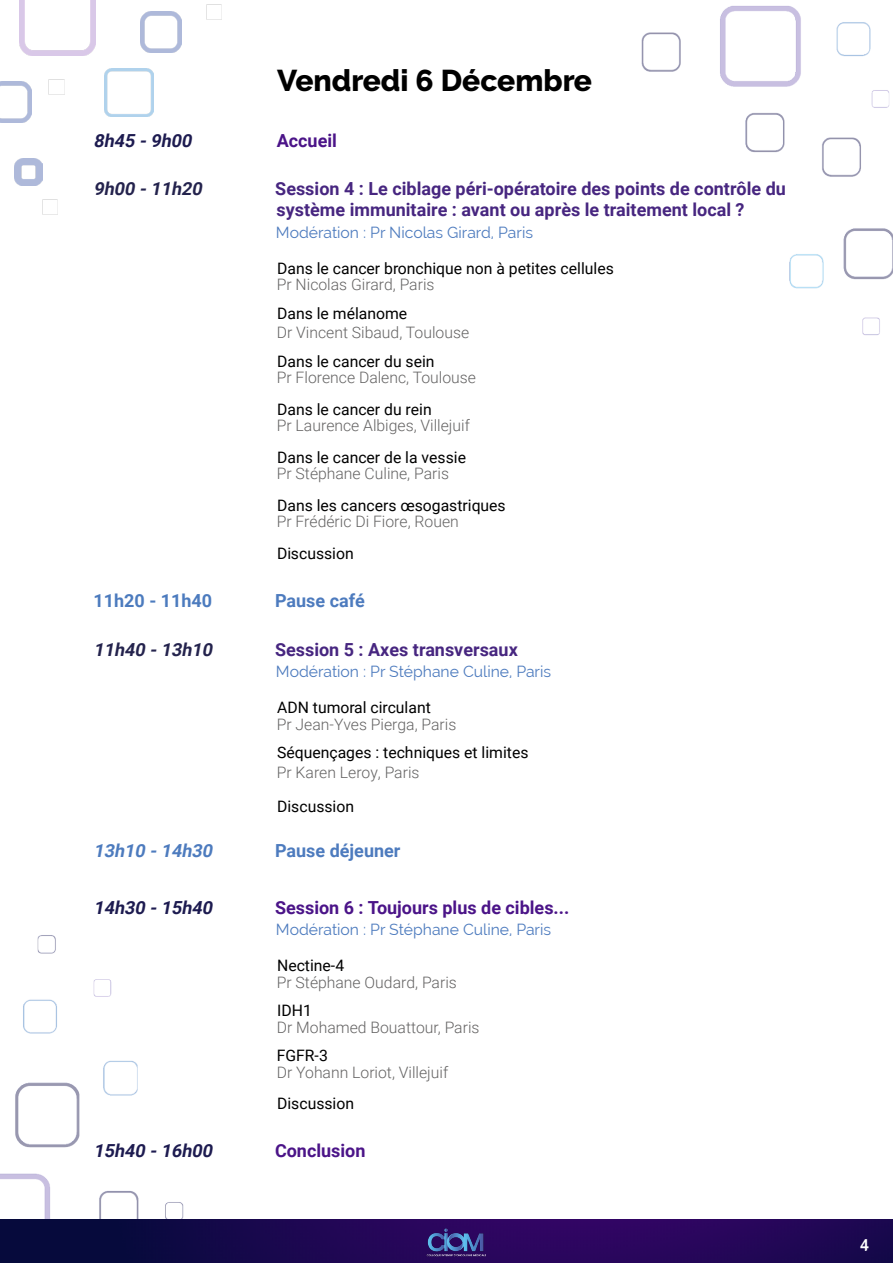
<style>
.page{position:relative;width:893px;height:1263px;background:#fff}
.page>*{position:absolute;margin:0;border:0;box-sizing:border-box;transform-origin:0 0}
.t1{font:800 30px "Raleway";color:#000}
.t2{font:700 18px/21.6px "Roboto";color:#472680}
.t3{font:700 18px "Roboto";color:#4b1488}
.t4{font:italic 700 18px "Roboto";color:#1d1b50}
.t5{font:700 18px "Roboto";color:#4d7bbe}
.t6{font:italic 700 18px "Roboto";color:#24234d}
.t7{font:700 18px "Roboto";color:#4c7bbe}
.t8{font:italic 700 18px "Roboto";color:#4d7bbe}
.t9{font:700 16.5px "Almarai";color:#fff}
.t10{font:300 15.75px "Roboto";color:#646363}
.t11{font:15.75px "Roboto";color:#000}
.t12{font:15.75px "Raleway";color:#4d7bbe}
</style>
<div class="page">
<img style="left:0;top:4px;width:893px;height:1215px">
<img style="left:0;top:1219px;width:893px;height:44px">
<img style="left:421px;top:1224px;width:71px;height:38px">
<img style="left:19px;top:0;width:77px;height:55px">
<img style="left:104px;top:68px;width:49px;height:49px">
<img style="left:141px;top:12px;width:40px;height:40px">
<img style="left:0;top:82px;width:32px;height:40px">
<img style="left:15px;top:158px;width:28px;height:28px">
<img style="left:206px;top:5px;width:16px;height:15px">
<img style="left:43px;top:199px;width:15px;height:15px">
<img style="left:49px;top:79px;width:15px;height:15px">
<h1 class="t1" style="left:277px;top:63px;width:316px">Vendredi 6 Décembre</h1>
<p class="t4" style="left:94px;top:128px;width:104px">8h45 -9h00</p>
<p class="t3" style="left:277px;top:128px;width:62px">Accueil</p>
<p class="t6" style="left:94px;top:176px;width:114px">9h00 -11h20</p>
<p class="t2" style="left:275px;top:177px;width:512px">Session 4 : Le ciblage péri-opératoire des points de contrôle du système immunitaire : avant ou après le traitement local ?</p>
<p class="t12" style="left:276px;top:223px;width:259px">Modération : Pr Nicolas Girard, Paris</p>
<p class="t11" style="left:277px;top:257px;width:338px">Dans le cancer bronchique non à petites cellules</p>
<p class="t10" style="left:277px;top:274px;width:159px">Pr Nicolas Girard, Paris</p>
<p class="t11" style="left:277px;top:302px;width:132px">Dans le mélanome</p>
<p class="t10" style="left:277px;top:322px;width:194px">Dr Vincent Sibaud, Toulouse</p>
<p class="t11" style="left:277px;top:350px;width:159px">Dans le cancer du sein</p>
<p class="t10" style="left:277px;top:367px;width:201px">Pr Florence Dalenc, Toulouse</p>
<p class="t11" style="left:277px;top:398px;width:156px">Dans le cancer du rein</p>
<p class="t10" style="left:277px;top:415px;width:195px">Pr Laurence Albiges, Villejuif</p>
<p class="t11" style="left:277px;top:446px;width:190px">Dans le cancer de la vessie</p>
<p class="t10" style="left:277px;top:463px;width:174px">Pr Stéphane Culine, Paris</p>
<p class="t11" style="left:277px;top:494px;width:230px">Dans les cancers œsogastriques</p>
<p class="t10" style="left:277px;top:511px;width:183px">Pr Frédéric Di Fiore, Rouen</p>
<p class="t11" style="left:277px;top:542px;width:78px">Discussion</p>
<p class="t7" style="left:94px;top:588px;width:120px">11h20 - 11h40</p>
<p class="t5" style="left:275px;top:588px;width:91px">Pause café</p>
<p class="t6" style="left:94px;top:636px;width:124px">11h40 -13h10</p>
<p class="t2" style="left:275px;top:638px;width:244px">Session 5 : Axes transversaux</p>
<p class="t12" style="left:276px;top:662px;width:277px">Modération : Pr Stéphane Culine, Paris</p>
<p class="t11" style="left:277px;top:696px;width:155px">ADN tumoral circulant</p>
<p class="t10" style="left:277px;top:713px;width:181px">Pr Jean-Yves Pierga, Paris</p>
<p class="t11" style="left:277px;top:741px;width:253px">Séquençages : techniques et limites</p>
<p class="t10" style="left:277px;top:761px;width:144px">Pr Karen Leroy, Paris</p>
<p class="t11" style="left:277px;top:795px;width:78px">Discussion</p>
<p class="t8" style="left:94px;top:838px;width:124px">13h10 -14h30</p>
<p class="t5" style="left:275px;top:838px;width:127px">Pause déjeuner</p>
<p class="t4" style="left:94px;top:895px;width:124px">14h30 -15h40</p>
<p class="t3" style="left:275px;top:895px;width:296px">Session 6 : Toujours plus de cibles...</p>
<p class="t12" style="left:276px;top:920px;width:277px">Modération : Pr Stéphane Culine, Paris</p>
<p class="t11" style="left:277px;top:954px;width:69px">Nectine-4</p>
<p class="t10" style="left:277px;top:971px;width:182px">Pr Stéphane Oudard, Paris</p>
<p class="t11" style="left:277px;top:999px;width:36px">IDH1</p>
<p class="t10" style="left:277px;top:1016px;width:204px">Dr Mohamed Bouattour, Paris</p>
<p class="t11" style="left:277px;top:1044px;width:53px">FGFR-3</p>
<p class="t10" style="left:277px;top:1061px;width:173px">Dr Yohann Loriot, Villejuif</p>
<p class="t11" style="left:277px;top:1092px;width:78px">Discussion</p>
<p class="t4" style="left:94px;top:1138px;width:124px">15h40 -16h00</p>
<p class="t3" style="left:275px;top:1138px;width:92px">Conclusion</p>
<p class="t9" style="left:860px;top:1232px;width:10px">4</p>
</div>
